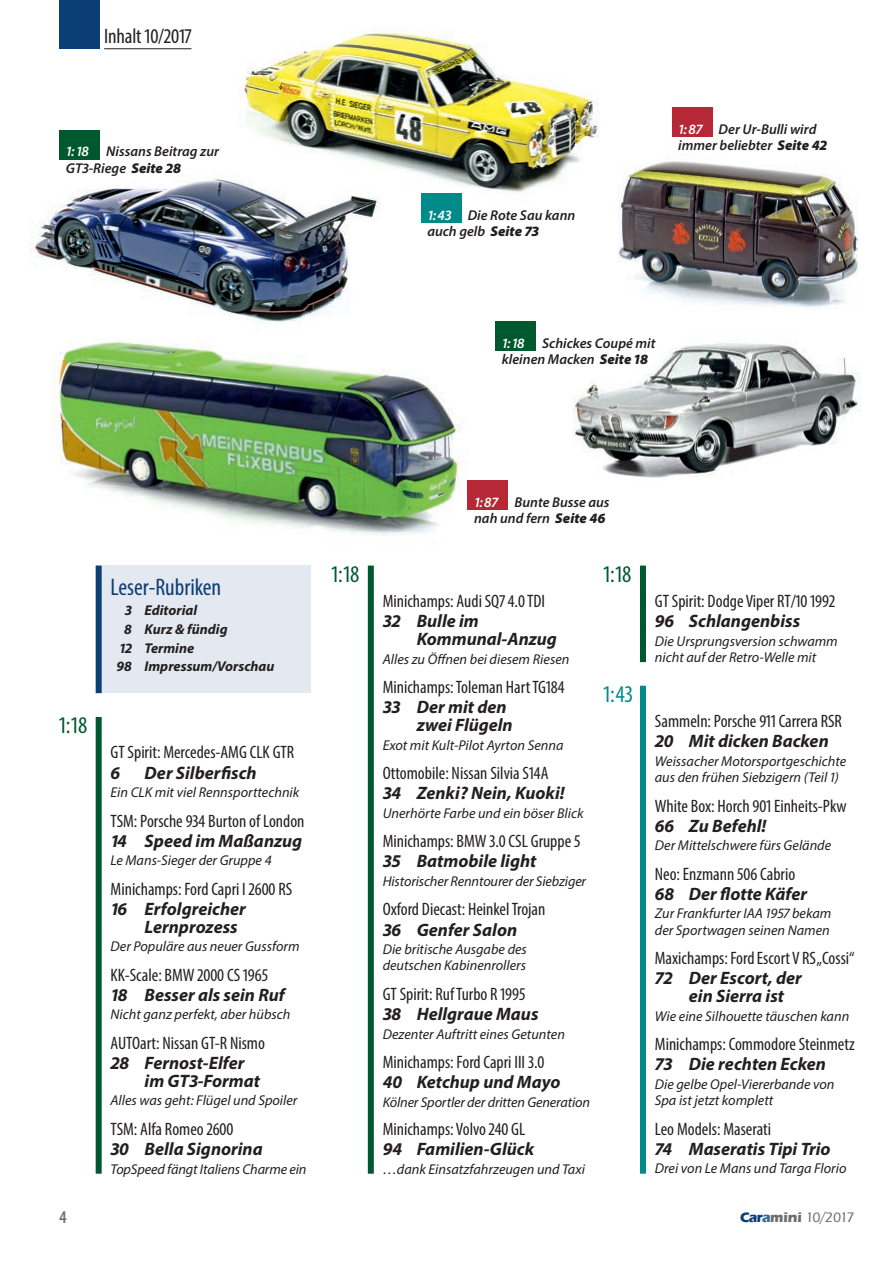
<style>
.page{position:relative;width:893px;height:1263px;background:#fff}
.page>*{position:absolute;margin:0;border:0;box-sizing:border-box;transform-origin:0 0}
.t1{font:condensed 24px "Myriad Pro";color:#0b3e75}
.t2{font:condensed 24px "Myriad Pro";color:#00592e}
.t3{font:condensed 24px "Myriad Pro";color:#008a89}
.t4{font:condensed 21px "Myriad Pro";letter-spacing:-.005em;color:#231f20}
.t5{font:condensed 18px "Myriad Pro";color:#231f20}
.t6{font:italic 700 18px/18px "Myriad Pro";color:#231f20}
.t7{font:600 condensed 18px "Myriad Pro";color:#6c6d70}
.t8{font:italic 14.25px/16.4px "Myriad Pro";color:#231f20}
.t9{font:italic 600 14.25px/16.4px "Myriad Pro";color:#231f20}
.t10{font:italic 700 14.25px "Myriad Pro";color:#231f20}
.t11{font:500 14.25px "Eras ITC";letter-spacing:-.1em;color:#6c6d70}
.s1{color:#fff}
.s2{font-weight:900}
.s3{font-weight:700;color:#0b3e75}
.s4{font-weight:700;color:#3a6697}
.s5{font-weight:700}
</style>
<div class="page">
<div style="left:60px;top:0;width:40px;height:49px;background:#0b3e75"></div>
<hr style="left:104px;top:48px;width:87px;height:1px;background:#231f20">
<img style="left:240px;top:27px;width:359px;height:178px">
<img style="left:31px;top:174px;width:350px;height:148px">
<div style="left:96px;top:566px;width:214px;height:127px;background:#e4e8f1"></div>
<div style="left:96px;top:717px;width:6px;height:457px;background:#00592e"></div>
<div style="left:368px;top:566px;width:6px;height:608px;background:#00592e"></div>
<div style="left:640px;top:566px;width:6px;height:96px;background:#00592e"></div>
<div style="left:640px;top:686px;width:6px;height:488px;background:#008a89"></div>
<div style="left:96px;top:566px;width:6px;height:127px;background:#0b3e75"></div>
<img style="left:53px;top:341px;width:415px;height:194px">
<div style="left:468px;top:480px;width:40px;height:30px;background:#b72837"></div>
<div style="left:421px;top:193px;width:40px;height:30px;background:#008a89"></div>
<div style="left:60px;top:130px;width:40px;height:29px;background:#00592e"></div>
<img style="left:573px;top:342px;width:288px;height:136px">
<img style="left:618px;top:161px;width:240px;height:147px">
<div style="left:672px;top:107px;width:40px;height:30px;background:#b72837"></div>
<div style="left:495px;top:321px;width:41px;height:30px;background:#00592e"></div>
<h2 class="t4" style="left:104px;top:24px;width:89px">Inhalt 10/2017</h2>
<p class="t9" style="left:66px;top:143px;width:155px"><span class="s1">1:18</span> Nissans Beitrag zur<br>GT3-Riege <span class="s2">Seite 28</span></p>
<p class="t9" style="left:427px;top:207px;width:149px"><span class="s1">1:43</span> Die Rote Sau kann auch gelb <span class="s2">Seite 73</span></p>
<p class="t9" style="left:678px;top:121px;width:151px"><span class="s1">1:87</span> Der Ur-Bulli wird immer beliebter <span class="s2">Seite 42</span></p>
<p class="t9" style="left:502px;top:334px;width:155px"><span class="s1">1:18</span> Schickes Coupé mit kleinen Macken <span class="s2">Seite 18</span></p>
<h1 class="t2" style="left:60px;top:711px;width:29px">1:18</h1>
<h1 class="t1" style="left:111px;top:572px;width:112px">Leser-Rubriken</h1>
<p class="t10" style="left:125px;top:601px;width:74px">3 Editorial</p>
<p class="t10" style="left:124px;top:620px;width:105px">8 Kurz &amp; fündig</p>
<p class="t10" style="left:119px;top:638px;width:77px">12 Termine</p>
<p class="t10" style="left:116px;top:657px;width:160px">98 Impressum/Vorschau</p>
<p class="t5" style="left:111px;top:741px;width:185px">GT Spirit: Mercedes-AMG CLK GTR</p>
<p class="t6" style="left:111px;top:763px;width:11px">6</p>
<p class="t6" style="left:145px;top:763px;width:114px">Der Silberfisch</p>
<p class="t8" style="left:111px;top:784px;width:190px">Ein CLK mit viel Rennsporttechnik</p>
<p class="t5" style="left:111px;top:810px;width:195px">TSM: Porsche 934 Burton of London</p>
<p class="t6" style="left:111px;top:831px;width:193px">14 Speed im Maßanzug</p>
<p class="t8" style="left:111px;top:852px;width:163px">Le Mans-Sieger der Gruppe 4</p>
<p class="t5" style="left:111px;top:878px;width:183px">Minichamps: Ford Capri I 2600 RS</p>
<p class="t6" style="left:145px;top:899px;width:103px;text-indent:-34px">16 Erfolgreicher<br>Lernprozess</p>
<p class="t8" style="left:111px;top:938px;width:191px">Der Populäre aus neuer Gussform</p>
<p class="t5" style="left:111px;top:964px;width:159px">KK-Scale: BMW 2000 CS 1965</p>
<p class="t6" style="left:111px;top:985px;width:176px">18 Besser als sein Ruf</p>
<p class="t8" style="left:111px;top:1006px;width:181px">Nicht ganz perfekt, aber hübsch</p>
<p class="t5" style="left:111px;top:1032px;width:156px">AUTOart: Nissan GT-R Nismo</p>
<p class="t6" style="left:145px;top:1053px;width:117px;text-indent:-34px">28 Fernost-Elfer im GT3-Format</p>
<p class="t8" style="left:111px;top:1092px;width:188px">Alles was geht: Flügel und Spoiler</p>
<p class="t5" style="left:111px;top:1118px;width:124px">TSM: Alfa Romeo 2600</p>
<p class="t6" style="left:111px;top:1139px;width:154px">30 Bella Signorina</p>
<p class="t8" style="left:111px;top:1160px;width:197px">TopSpeed fängt Italiens Charme ein</p>
<h1 class="t2" style="left:332px;top:559px;width:29px">1:18</h1>
<p class="t9" style="left:474px;top:494px;width:137px"><span class="s1">1:87</span> Bunte Busse aus nah und fern <span class="s2">Seite 46</span></p>
<p class="t5" style="left:383px;top:590px;width:164px">Minichamps: Audi SQ7 4.0 TDI</p>
<p class="t6" style="left:417px;top:611px;width:142px;text-indent:-34px">32 Bulle im<br>Kommunal-Anzug</p>
<p class="t8" style="left:383px;top:650px;width:188px">Alles zu Öffnen bei diesem Riesen</p>
<p class="t5" style="left:383px;top:676px;width:183px">Minichamps: Toleman Hart TG184</p>
<p class="t6" style="left:417px;top:698px;width:98px;text-indent:-34px">33 Der mit den zwei Flügeln</p>
<p class="t8" style="left:383px;top:736px;width:182px">Exot mit Kult-Pilot Ayrton Senna</p>
<p class="t5" style="left:383px;top:762px;width:167px">Ottomobile: Nissan Silvia S14A</p>
<p class="t6" style="left:383px;top:784px;width:184px">34 Zenki? Nein, Kuoki!</p>
<p class="t8" style="left:383px;top:805px;width:202px">Unerhörte Farbe und ein böser Blick</p>
<p class="t5" style="left:383px;top:830px;width:199px">Minichamps: BMW 3.0 CSL Gruppe 5</p>
<p class="t6" style="left:383px;top:852px;width:155px">35 Batmobile light</p>
<p class="t8" style="left:383px;top:873px;width:205px">Historischer Renntourer der Siebziger</p>
<p class="t5" style="left:383px;top:899px;width:164px">Oxford Diecast: Heinkel Trojan</p>
<p class="t6" style="left:383px;top:920px;width:136px">36 Genfer Salon</p>
<p class="t8" style="left:383px;top:941px;width:146px">Die britische Ausgabe des deutschen Kabinenrollers</p>
<p class="t5" style="left:383px;top:983px;width:144px">GT Spirit: Ruf Turbo R 1995</p>
<p class="t6" style="left:383px;top:1004px;width:157px">38 Hellgraue Maus</p>
<p class="t8" style="left:383px;top:1025px;width:184px">Dezenter Auftritt eines Getunten</p>
<p class="t5" style="left:383px;top:1051px;width:163px">Minichamps: Ford Capri III 3.0</p>
<p class="t6" style="left:383px;top:1072px;width:179px">40 Ketchup und Mayo</p>
<p class="t8" style="left:383px;top:1093px;width:209px">Kölner Sportler der dritten Generation</p>
<p class="t5" style="left:383px;top:1118px;width:144px">Minichamps: Volvo 240 GL</p>
<p class="t6" style="left:383px;top:1139px;width:153px">94 Familien-Glück</p>
<p class="t8" style="left:383px;top:1160px;width:204px">…dank Einsatzfahrzeugen und Taxi</p>
<h1 class="t2" style="left:604px;top:559px;width:29px">1:18</h1>
<h1 class="t3" style="left:604px;top:679px;width:31px">1:43</h1>
<p class="t5" style="left:655px;top:590px;width:182px">GT Spirit: Dodge Viper RT/10 1992</p>
<p class="t6" style="left:655px;top:611px;width:147px">96 Schlangenbiss</p>
<p class="t8" style="left:655px;top:632px;width:184px">Die Ursprungsversion schwamm nicht auf der Retro-Welle mit</p>
<p class="t5" style="left:655px;top:710px;width:189px">Sammeln: Porsche 911 Carrera RSR</p>
<p class="t6" style="left:655px;top:732px;width:175px">20 Mit dicken Backen</p>
<p class="t8" style="left:655px;top:752px;width:193px">Weissacher Motorsportgeschichte aus den frühen Siebzigern (Teil 1)</p>
<p class="t5" style="left:655px;top:795px;width:193px">White Box: Horch 901 Einheits-Pkw</p>
<p class="t6" style="left:655px;top:816px;width:113px">66 Zu Befehl!</p>
<p class="t8" style="left:655px;top:837px;width:178px">Der Mittelschwere fürs Gelände</p>
<p class="t5" style="left:655px;top:863px;width:142px">Neo: Enzmann 506 Cabrio</p>
<p class="t6" style="left:655px;top:884px;width:154px">68 Der flotte Käfer</p>
<p class="t8" style="left:655px;top:905px;width:178px">Zur Frankfurter IAA 1957 bekam der Sportwagen seinen Namen</p>
<p class="t5" style="left:655px;top:947px;width:201px">Maxichamps: Ford Escort V RS „Cossi“</p>
<p class="t6" style="left:689px;top:969px;width:114px;text-indent:-34px">72 Der Escort, der ein Sierra ist</p>
<p class="t8" style="left:655px;top:1007px;width:196px">Wie eine Silhouette täuschen kann</p>
<p class="t5" style="left:655px;top:1033px;width:201px">Minichamps: Commodore Steinmetz</p>
<p class="t6" style="left:655px;top:1055px;width:173px">73 Die rechten Ecken</p>
<p class="t8" style="left:655px;top:1076px;width:181px">Die gelbe Opel-Viererbande von<br>Spa ist jetzt komplett</p>
<p class="t5" style="left:655px;top:1118px;width:118px">Leo Models: Maserati</p>
<p class="t6" style="left:655px;top:1139px;width:177px">74 Maseratis Tipi Trio</p>
<p class="t8" style="left:655px;top:1160px;width:193px">Drei von Le Mans und Targa Florio</p>
<p class="t7" style="left:60px;top:1207px;width:9px">4</p>
<p class="t11" style="left:740px;top:1209px;width:116px"><span class="s3">Car</span><span class="s4">a</span><span class="s5">mini</span> 10/2017</p>
</div>
